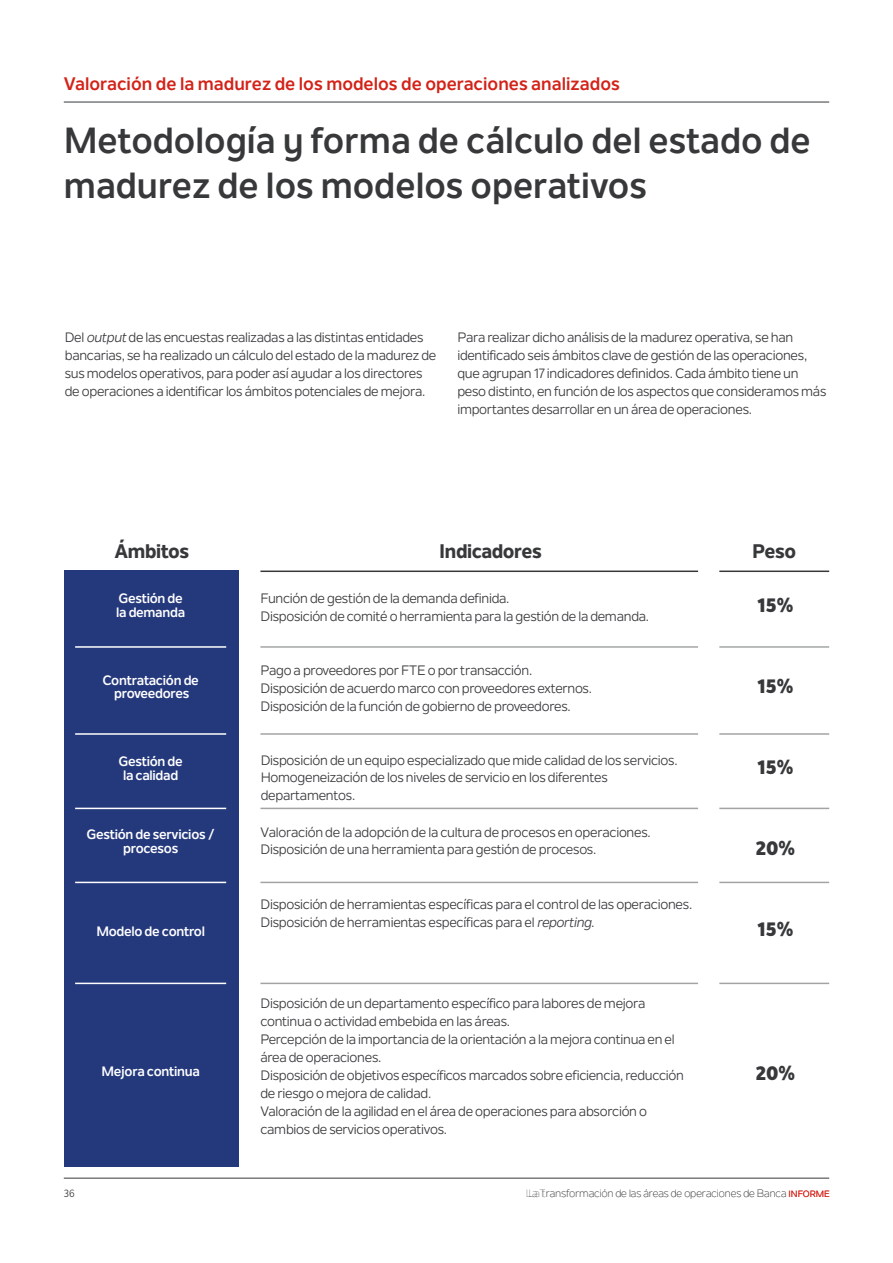
<style>
.page{position:relative;width:893px;height:1263px;background:#fff}
.page>*{position:absolute;margin:0;border:0;box-sizing:border-box;transform-origin:0 0}
.t1{font:700 36px/45px "Nolan Next";color:#37383a}
.t2{font:800 19.5px "Nolan Next";letter-spacing:-.02em;color:#37383a}
.t3{font:800 19.5px "Nolan Next";letter-spacing:-.02em;color:#37383a}
.t4{font:700 18px "Nolan Next";color:#d32218}
.t5{font:13.5px/18px "Nolan Next";letter-spacing:-.02em;color:#37383a}
.t6{font:700 13.5px/13.8px "Nolan Next";letter-spacing:-.02em;color:#fff;text-align:center}
.t7{font:300 10.5px "Nolan Next";color:#37383a}
.t8{font:10.5px "Nolan Next";color:#37383a}
.s1{font-style:italic}
.s2{font-weight:400;font-size:9px;color:#d32218}
</style>
<div class="page">
<hr style="left:64px;top:102px;width:765px;height:1px;background:#37383a">
<hr style="left:64px;top:1178px;width:765px;height:1px;background:#37383a">
<div style="left:65px;top:570px;width:174px;height:597px;background:#24387c"></div>
<hr style="left:75px;top:983px;width:151px;height:1px;background:#fff">
<hr style="left:75px;top:882px;width:151px;height:1px;background:#fff">
<hr style="left:75px;top:808px;width:151px;height:1px;background:#fff">
<hr style="left:75px;top:733px;width:151px;height:2px;background:#fff">
<hr style="left:75px;top:646px;width:151px;height:2px;background:#fff">
<hr style="left:260px;top:983px;width:438px;height:1px;background:#37383a">
<hr style="left:260px;top:882px;width:438px;height:1px;background:#37383a">
<hr style="left:260px;top:808px;width:438px;height:1px;background:#37383a">
<hr style="left:260px;top:733px;width:438px;height:2px;background:#37383a">
<hr style="left:260px;top:646px;width:438px;height:2px;background:#37383a">
<hr style="left:260px;top:570px;width:438px;height:2px;background:#37383a">
<hr style="left:719px;top:983px;width:110px;height:1px;background:#37383a">
<hr style="left:719px;top:882px;width:110px;height:1px;background:#37383a">
<hr style="left:719px;top:808px;width:110px;height:1px;background:#37383a">
<hr style="left:719px;top:733px;width:110px;height:2px;background:#37383a">
<hr style="left:719px;top:646px;width:110px;height:2px;background:#37383a">
<hr style="left:719px;top:570px;width:110px;height:2px;background:#37383a">
<h3 class="t4" style="left:64px;top:73px;width:558px">Valoración de la madurez de los modelos de operaciones analizados</h3>
<h1 class="t1" style="left:64px;top:118px;width:748px">Metodología y forma de cálculo del estado de madurez de los modelos operativos</h1>
<p class="t5" style="left:65px;top:328px;width:373px">Del <span class="s1">output</span> de las encuestas realizadas a las distintas entidades bancarias, se ha realizado un cálculo del estado de la madurez de sus modelos operativos, para poder así ayudar a los directores de operaciones a identificar los ámbitos potenciales de mejora.</p>
<p class="t5" style="left:457px;top:328px;width:371px">Para realizar dicho análisis de la madurez operativa, se han identificado seis ámbitos clave de gestión de las operaciones, que agrupan 17 indicadores definidos. Cada ámbito tiene un peso distinto, en función de los aspectos que consideramos más importantes desarrollar en un área de operaciones.</p>
<h2 class="t2" style="left:115px;top:539px;width:76px">Ámbitos</h2>
<h2 class="t2" style="left:439px;top:539px;width:104px">Indicadores</h2>
<h2 class="t2" style="left:752px;top:539px;width:46px">Peso</h2>
<p class="t6" style="left:116px;top:591px;width:71px;text-align:left">Gestión de la demanda</p>
<p class="t5" style="left:260px;top:589px;width:390px">Función de gestión de la demanda definida.<br>Disposición de comité o herramienta para la gestión de la demanda.</p>
<h2 class="t3" style="left:757px;top:593px;width:38px">15%</h2>
<p class="t6" style="left:102px;top:673px;width:98px">Contratación de proveedores</p>
<p class="t5" style="left:260px;top:661px;width:333px">Pago a proveedores por FTE o por transacción.<br>Disposición de acuerdo marco con proveedores externos.<br>Disposición de la función de gobierno de proveedores.</p>
<h2 class="t3" style="left:757px;top:674px;width:38px">15%</h2>
<p class="t6" style="left:118px;top:754px;width:66px">Gestión de la calidad</p>
<p class="t5" style="left:261px;top:751px;width:418px;line-height:17.5px">Disposición de un equipo especializado que mide calidad de los servicios.<br>Homogeneización de los niveles de servicio en los diferentes departamentos.</p>
<h2 class="t3" style="left:757px;top:755px;width:38px">15%</h2>
<p class="t6" style="left:86px;top:828px;width:130px">Gestión de servicios / procesos</p>
<p class="t5" style="left:260px;top:823px;width:392px;line-height:17.5px">Valoración de la adopción de la cultura de procesos en operaciones.<br>Disposición de una herramienta para gestión de procesos.</p>
<h2 class="t3" style="left:755px;top:836px;width:41px">20%</h2>
<p class="t6" style="left:96px;top:924px;width:110px">Modelo de control</p>
<p class="t5" style="left:260px;top:895px;width:433px">Disposición de herramientas específicas para el control de las operaciones.<br>Disposición de herramientas específicas para el <span class="s1">reporting.</span></p>
<h2 class="t3" style="left:757px;top:917px;width:38px">15%</h2>
<p class="t5" style="left:260px;top:994px;width:425px">Disposición de un departamento específico para labores de mejora continua o actividad embebida en las áreas.<br>Percepción de la importancia de la orientación a la mejora continua en el área de operaciones.<br>Disposición de objetivos específicos marcados sobre eficiencia, reducción de riesgo o mejora de calidad.<br>Valoración de la agilidad en el área de operaciones para absorción o cambios de servicios operativos.</p>
<p class="t6" style="left:101px;top:1064px;width:100px">Mejora continua</p>
<h2 class="t3" style="left:755px;top:1061px;width:41px">20%</h2>
<p class="t7" style="left:528px;top:1187px;width:303px">La transformación de las áreas de operaciones de Banca <span class="s2">INFORME</span></p>
<p class="t8" style="left:64px;top:1187px;width:12px">36</p>
<p class="t7" style="left:526px;top:1187px;width:21px">La T</p>
</div>
